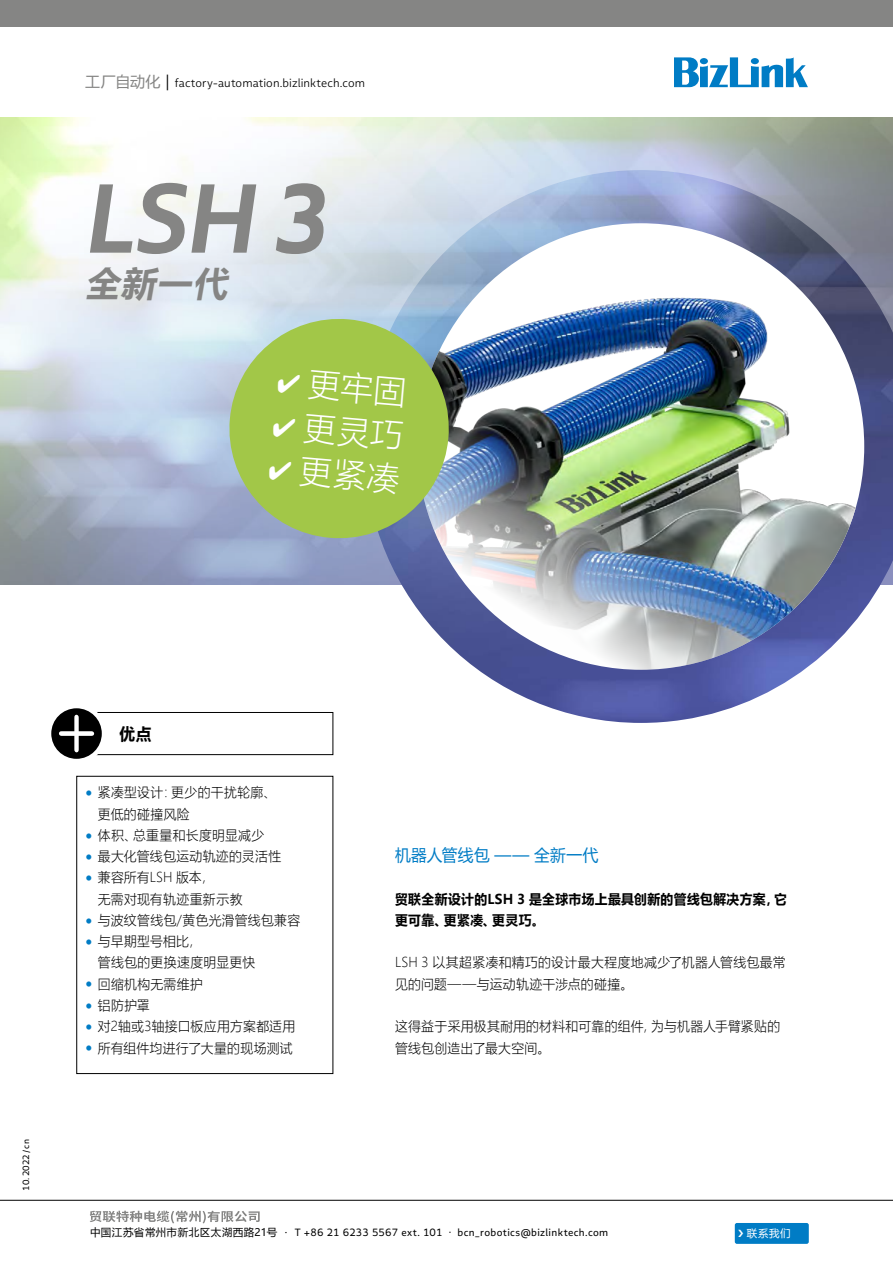
<style>
.page{position:relative;width:893px;height:1263px;background:#fff}
.page>*{position:absolute;margin:0;border:0;box-sizing:border-box;transform-origin:0 0}
.t1{font:italic 700 97.5px "Multiple Sans Alt II";color:#858584}
.t2{font:italic 700 34.5px "Microsoft Ya Hei";color:#858584}
.t3{font:300 33px "Microsoft Ya Hei";color:#fff}
.t4{font:16.5px "Microsoft Ya Hei";letter-spacing:.035em;color:#007cc5;scale:.95 1}
.t5{font:700 16.5px "Microsoft Ya Hei";color:#000;scale:.95 1}
.t6{font:300 13.5px/21.3px "Microsoft Ya Hei";letter-spacing:.025em;color:#000;scale:.95 1}
.t7{font:700 13.5px/21.3px "Microsoft Ya Hei";letter-spacing:.03em;color:#000;scale:.95 1}
.t8{font:300 12px "Multiple Sans Pro";letter-spacing:.005em;color:#000}
.t9{font:10.5px "Multiple Sans Pro";letter-spacing:.03em;color:#000}
.t10{font:10.5px "Microsoft Ya Hei";color:#fff}
.t11{font:9px "Multiple Sans Pro";color:#000}
.s1{font-family:"Microsoft Ya Hei";font-weight:400;font-size:15px;color:#858584}
.s2{font-size:16.5px}
.s3{font-family:"Multiple Sans Pro";font-weight:400;font-size:18px;color:#007cc5}
.s4{font-family:"Microsoft Ya Hei"}
</style>
<div class="page">
<div style="left:0;top:0;width:893px;height:28px;background:#858584"></div>
<img style="left:365px;top:170px;width:528px;height:553px">
<img style="left:418px;top:223px;width:446px;height:447px">
<div style="left:77px;top:776px;width:256px;height:298px;border:1px solid #000"></div>
<div style="left:77px;top:712px;width:256px;height:43px;border:1px solid #000"></div>
<svg style="left:49px;top:706px;width:55px;height:55px"></svg>
<div style="left:47px;top:704px;width:59px;height:59px;border:4px solid #fff;border-radius:50%"></div>
<svg style="left:59px;top:715px;width:35px;height:37px"></svg>
<svg style="left:225px;top:314px;width:229px;height:229px;background:#a0c06c"></svg>
<svg style="left:0;top:1200px;width:893px;height:44px"></svg>
<svg style="left:674px;top:57px;width:134px;height:30px"></svg>
<svg style="left:90px;top:1210px;width:170px;height:13px"></svg>
<div style="left:735px;top:1223px;width:74px;height:21px;background:#007cc5;border-radius:2px"></div>
<p class="t8" style="left:85px;top:76px;width:281px"><span class="s1">工厂自动化</span> <span class="s2">|</span> factory-automation.bizlinktech.com</p>
<h1 class="t1" style="left:85px;top:157px;width:246px">LSH3</h1>
<h2 class="t2" style="left:85px;top:260px;width:152px">全新一代</h2>
<h3 class="t3" style="left:279px;top:359px;width:131px;rotate:5deg">✔ 更牢固</h3>
<h3 class="t3" style="left:275px;top:402px;width:133px;rotate:5deg">✔ 更灵巧</h3>
<h3 class="t3" style="left:271px;top:446px;width:133px;rotate:5deg">✔ 更紧凑</h3>
<p class="t11" style="left:21px;top:1191px;width:53px;rotate:-90deg">10.2022/ cn</p>
<p class="t5" style="left:119px;top:723px;width:35px">优点</p>
<p class="t6" style="left:98px;top:781px;width:189px;text-indent:-13px"><span class="s3">•</span> 紧凑型设计：更少的干扰轮廓、更低的碰撞风险</p>
<p class="t6" style="left:85px;top:824px;width:190px"><span class="s3">•</span> 体积、总重量和长度明显减少</p>
<p class="t6" style="left:85px;top:845px;width:208px"><span class="s3">•</span> 最大化管线包运动轨迹的灵活性</p>
<p class="t6" style="left:98px;top:866px;width:154px;text-indent:-13px"><span class="s3">•</span> 兼容所有LSH 版本，<br>无需对现有轨迹重新示教</p>
<p class="t6" style="left:85px;top:909px;width:228px"><span class="s3">•</span> 与波纹管线包/黄色光滑管线包兼容</p>
<p class="t6" style="left:98px;top:930px;width:167px;text-indent:-13px"><span class="s3">•</span> 与早期型号相比，<br>管线包的更换速度明显更快</p>
<p class="t6" style="left:85px;top:973px;width:125px"><span class="s3">•</span> 回缩机构无需维护</p>
<p class="t6" style="left:85px;top:994px;width:69px"><span class="s3">•</span> 铝防护罩</p>
<p class="t6" style="left:85px;top:1015px;width:223px"><span class="s3">•</span> 对2轴或3轴接口板应用方案都适用</p>
<p class="t6" style="left:85px;top:1037px;width:220px"><span class="s3">•</span> 所有组件均进行了大量的现场测试</p>
<p class="t4" style="left:395px;top:844px;width:216px">机器人管线包 —— 全新一代</p>
<p class="t7" style="left:395px;top:888px;width:414px">贸联全新设计的LSH 3 是全球市场上最具创新的管线包解决方案，它更可靠、更紧凑、更灵巧。</p>
<p class="t6" style="left:395px;top:952px;width:413px">LSH 3 以其超紧凑和精巧的设计最大程度地减少了机器人管线包最常见的问题——与运动轨迹干涉点的碰撞。</p>
<p class="t6" style="left:395px;top:1015px;width:407px">这得益于采用极其耐用的材料和可靠的组件，为与机器人手臂紧贴的管线包创造出了最大空间。</p>
<p class="t9" style="left:90px;top:1226px;width:520px"><span class="s4">中国江苏省常州市新北区太湖西路21号 ·</span> T +86 21 6233 5567 ext. 101 · bcn_robotics@bizlinktech.com</p>
<p class="t10" style="left:747px;top:1226px;width:45px">联系我们</p>
</div>
